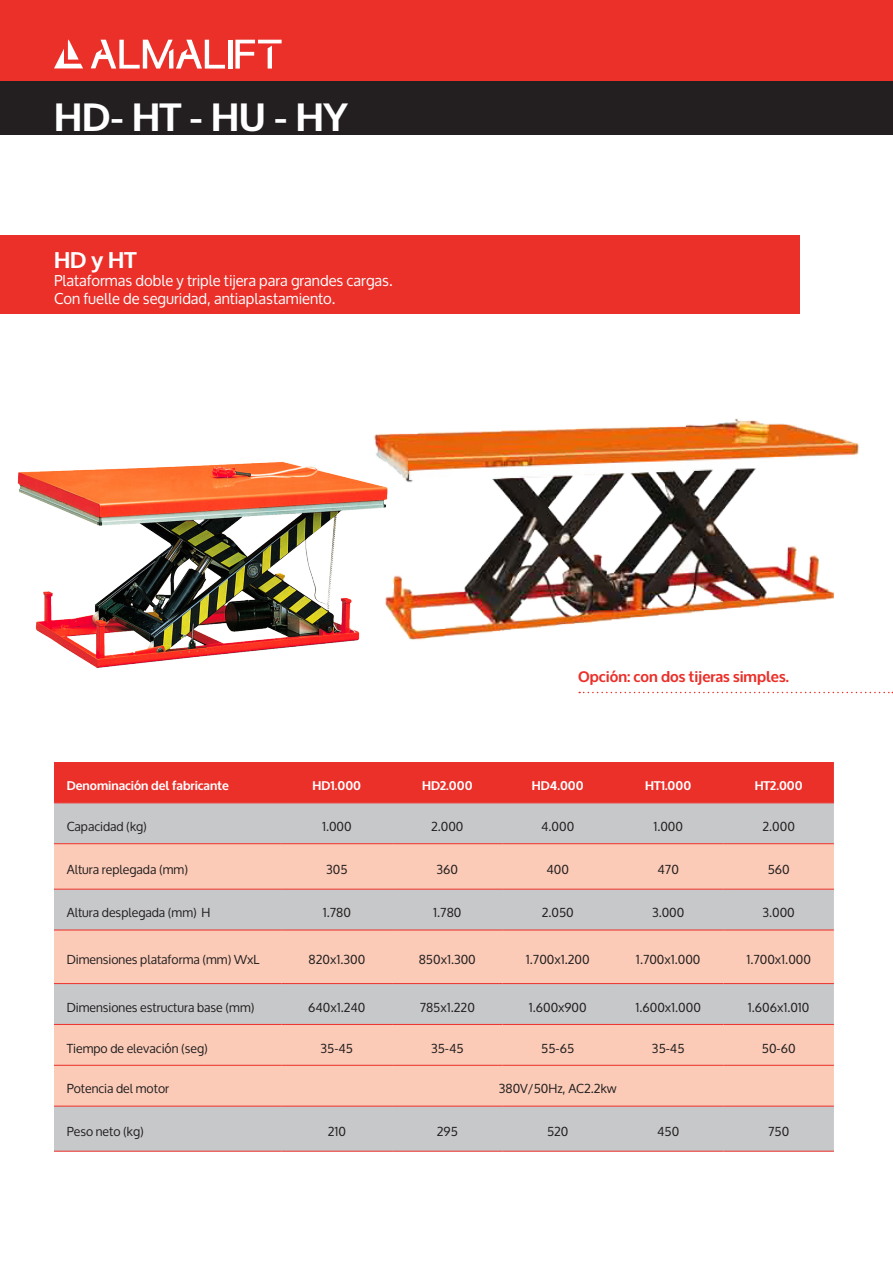
<style>
.page{position:relative;width:893px;height:1263px;background:#fff}
.page>*{position:absolute;margin:0;border:0;box-sizing:border-box;transform-origin:0 0}
.t1{font:700 39px "Oxygen";color:#fff}
.t2{font:700 22.5px "Oxygen";color:#fff}
.t3{font:15px "Oxygen";color:#fff}
.t4{font:700 15px "Oxygen";color:#eb2f29}
.t5{font:12.45px "Oxygen";color:#231f20}
.t6{font:700 12.45px "Oxygen";color:#fff}
</style>
<div class="page">
<div style="left:0;top:236px;width:799px;height:78px;background:#eb2f29"></div>
<div style="left:0;top:17px;width:893px;height:117px;background:#231f20"></div>
<div style="left:0;top:0;width:893px;height:81px;background:#eb2f29"></div>
<hr style="left:228px;top:40px;width:4px;height:29px;background:#fff">
<svg style="left:235px;top:40px;width:47px;height:29px"></svg>
<svg style="left:91px;top:40px;width:134px;height:29px"></svg>
<svg style="left:54px;top:39px;width:29px;height:29px"></svg>
<svg style="left:579px;top:692px;width:314px;height:1px"></svg>
<img style="left:374px;top:419px;width:485px;height:221px">
<div style="left:54px;top:762px;width:780px;height:40px;background:#eb2f29"></div>
<div style="left:54px;top:803px;width:780px;height:348px;background:#c7c8ca"></div>
<svg style="left:54px;top:844px;width:780px;height:262px;background:#eac8bb"></svg>
<hr style="left:54px;top:843px;width:228px;height:1px;background:#eb2f29">
<hr style="left:282px;top:843px;width:110px;height:1px;background:#eb2f29">
<hr style="left:392px;top:843px;width:111px;height:1px;background:#eb2f29">
<hr style="left:503px;top:843px;width:110px;height:1px;background:#eb2f29">
<hr style="left:613px;top:843px;width:110px;height:1px;background:#eb2f29">
<hr style="left:723px;top:843px;width:111px;height:1px;background:#eb2f29">
<hr style="left:54px;top:889px;width:228px;height:1px;background:#eb2f29">
<hr style="left:282px;top:889px;width:110px;height:1px;background:#eb2f29">
<hr style="left:392px;top:889px;width:111px;height:1px;background:#eb2f29">
<hr style="left:503px;top:889px;width:110px;height:1px;background:#eb2f29">
<hr style="left:613px;top:889px;width:110px;height:1px;background:#eb2f29">
<hr style="left:723px;top:889px;width:111px;height:1px;background:#eb2f29">
<hr style="left:54px;top:930px;width:228px;height:1px;background:#eb2f29">
<hr style="left:282px;top:930px;width:110px;height:1px;background:#eb2f29">
<hr style="left:392px;top:930px;width:111px;height:1px;background:#eb2f29">
<hr style="left:503px;top:930px;width:110px;height:1px;background:#eb2f29">
<hr style="left:613px;top:930px;width:110px;height:1px;background:#eb2f29">
<hr style="left:723px;top:930px;width:111px;height:1px;background:#eb2f29">
<hr style="left:54px;top:983px;width:228px;height:1px;background:#eb2f29">
<hr style="left:282px;top:983px;width:110px;height:1px;background:#eb2f29">
<hr style="left:392px;top:983px;width:111px;height:1px;background:#eb2f29">
<hr style="left:503px;top:983px;width:110px;height:1px;background:#eb2f29">
<hr style="left:613px;top:983px;width:110px;height:1px;background:#eb2f29">
<hr style="left:723px;top:983px;width:111px;height:1px;background:#eb2f29">
<hr style="left:54px;top:1024px;width:228px;height:1px;background:#eb2f29">
<hr style="left:282px;top:1024px;width:110px;height:1px;background:#eb2f29">
<hr style="left:392px;top:1024px;width:111px;height:1px;background:#eb2f29">
<hr style="left:503px;top:1024px;width:110px;height:1px;background:#eb2f29">
<hr style="left:613px;top:1024px;width:110px;height:1px;background:#eb2f29">
<hr style="left:723px;top:1024px;width:111px;height:1px;background:#eb2f29">
<hr style="left:54px;top:1065px;width:228px;height:1px;background:#eb2f29">
<hr style="left:282px;top:1065px;width:110px;height:1px;background:#eb2f29">
<hr style="left:392px;top:1065px;width:111px;height:1px;background:#eb2f29">
<hr style="left:503px;top:1065px;width:110px;height:1px;background:#eb2f29">
<hr style="left:613px;top:1065px;width:110px;height:1px;background:#eb2f29">
<hr style="left:723px;top:1065px;width:111px;height:1px;background:#eb2f29">
<hr style="left:54px;top:1106px;width:228px;height:1px;background:#eb2f29">
<hr style="left:282px;top:1106px;width:110px;height:1px;background:#eb2f29">
<hr style="left:392px;top:1106px;width:111px;height:1px;background:#eb2f29">
<hr style="left:503px;top:1106px;width:110px;height:1px;background:#eb2f29">
<hr style="left:613px;top:1106px;width:110px;height:1px;background:#eb2f29">
<hr style="left:723px;top:1106px;width:111px;height:1px;background:#eb2f29">
<hr style="left:54px;top:1151px;width:228px;height:1px;background:#eb2f29">
<hr style="left:282px;top:1151px;width:110px;height:1px;background:#eb2f29">
<hr style="left:392px;top:1151px;width:111px;height:1px;background:#eb2f29">
<hr style="left:503px;top:1151px;width:110px;height:1px;background:#eb2f29">
<hr style="left:613px;top:1151px;width:110px;height:1px;background:#eb2f29">
<hr style="left:723px;top:1151px;width:111px;height:1px;background:#eb2f29">
<hr style="left:282px;top:802px;width:110px;height:1px;background:#eb2f29">
<hr style="left:392px;top:802px;width:111px;height:1px;background:#eb2f29">
<hr style="left:503px;top:802px;width:110px;height:1px;background:#eb2f29">
<hr style="left:613px;top:802px;width:110px;height:1px;background:#eb2f29">
<hr style="left:723px;top:802px;width:111px;height:1px;background:#eb2f29">
<hr style="left:54px;top:802px;width:228px;height:1px;background:#eb2f29">
<img style="left:17px;top:436px;width:402px;height:233px">
<p class="t1" style="left:54px;top:93px;width:295px">HD- HT - HU - HY</p>
<p class="t2" style="left:54px;top:246px;width:84px">HD y HT</p>
<p class="t3" style="left:54px;top:272px;width:340px">Plataformas doble y triple tijera para grandes cargas.</p>
<p class="t3" style="left:54px;top:290px;width:283px">Con fuelle de seguridad, antiaplastamiento.</p>
<p class="t4" style="left:578px;top:667px;width:212px">Opción: con dos tijeras simples.</p>
<p class="t6" style="left:67px;top:778px;width:164px">Denominación del fabricante</p>
<p class="t6" style="left:313px;top:778px;width:50px">HD1.000</p>
<p class="t6" style="left:422px;top:778px;width:52px">HD2.000</p>
<p class="t6" style="left:532px;top:778px;width:53px">HD4.000</p>
<p class="t6" style="left:645px;top:778px;width:48px">HT1.000</p>
<p class="t6" style="left:755px;top:778px;width:50px">HT2.000</p>
<p class="t5" style="left:67px;top:819px;width:82px">Capacidad (kg)</p>
<p class="t5" style="left:322px;top:819px;width:31px">1.000</p>
<p class="t5" style="left:431px;top:819px;width:34px">2.000</p>
<p class="t5" style="left:541px;top:819px;width:35px">4.000</p>
<p class="t5" style="left:653px;top:819px;width:31px">1.000</p>
<p class="t5" style="left:762px;top:819px;width:34px">2.000</p>
<p class="t5" style="left:67px;top:862px;width:123px">Altura replegada (mm)</p>
<p class="t5" style="left:326px;top:862px;width:23px">305</p>
<p class="t5" style="left:437px;top:862px;width:23px">360</p>
<p class="t5" style="left:547px;top:862px;width:24px">400</p>
<p class="t5" style="left:658px;top:862px;width:23px">470</p>
<p class="t5" style="left:768px;top:862px;width:23px">560</p>
<p class="t5" style="left:67px;top:906px;width:145px">Altura desplegada (mm) H</p>
<p class="t5" style="left:323px;top:906px;width:30px">1.780</p>
<p class="t5" style="left:433px;top:906px;width:30px">1.780</p>
<p class="t5" style="left:542px;top:906px;width:34px">2.050</p>
<p class="t5" style="left:652px;top:906px;width:34px">3.000</p>
<p class="t5" style="left:762px;top:906px;width:34px">3.000</p>
<p class="t5" style="left:67px;top:953px;width:194px">Dimensiones plataforma (mm) WxL</p>
<p class="t5" style="left:308px;top:953px;width:58px">820x1.300</p>
<p class="t5" style="left:419px;top:953px;width:59px">850x1.300</p>
<p class="t5" style="left:526px;top:953px;width:65px">1.700x1.200</p>
<p class="t5" style="left:636px;top:953px;width:66px">1.700x1.000</p>
<p class="t5" style="left:746px;top:953px;width:66px">1.700x1.000</p>
<p class="t5" style="left:67px;top:1000px;width:189px">Dimensiones estructura base (mm)</p>
<p class="t5" style="left:308px;top:1000px;width:59px">640x1.240</p>
<p class="t5" style="left:420px;top:1000px;width:57px">785x1.220</p>
<p class="t5" style="left:529px;top:1000px;width:59px">1.600x900</p>
<p class="t5" style="left:635px;top:1000px;width:67px">1.600x1.000</p>
<p class="t5" style="left:748px;top:1000px;width:63px">1.606x1.010</p>
<p class="t5" style="left:67px;top:1041px;width:143px">Tiempo de elevación (seg)</p>
<p class="t5" style="left:321px;top:1041px;width:34px">35-45</p>
<p class="t5" style="left:431px;top:1041px;width:34px">35-45</p>
<p class="t5" style="left:541px;top:1041px;width:34px">55-65</p>
<p class="t5" style="left:652px;top:1041px;width:34px">35-45</p>
<p class="t5" style="left:762px;top:1041px;width:35px">50-60</p>
<p class="t5" style="left:67px;top:1082px;width:104px">Potencia del motor</p>
<p class="t5" style="left:499px;top:1082px;width:119px">380V/50Hz, AC2.2kw</p>
<p class="t5" style="left:67px;top:1125px;width:79px">Peso neto (kg)</p>
<p class="t5" style="left:328px;top:1125px;width:20px">210</p>
<p class="t5" style="left:437px;top:1125px;width:23px">295</p>
<p class="t5" style="left:547px;top:1125px;width:23px">520</p>
<p class="t5" style="left:657px;top:1125px;width:24px">450</p>
<p class="t5" style="left:768px;top:1125px;width:23px">750</p>
</div>
